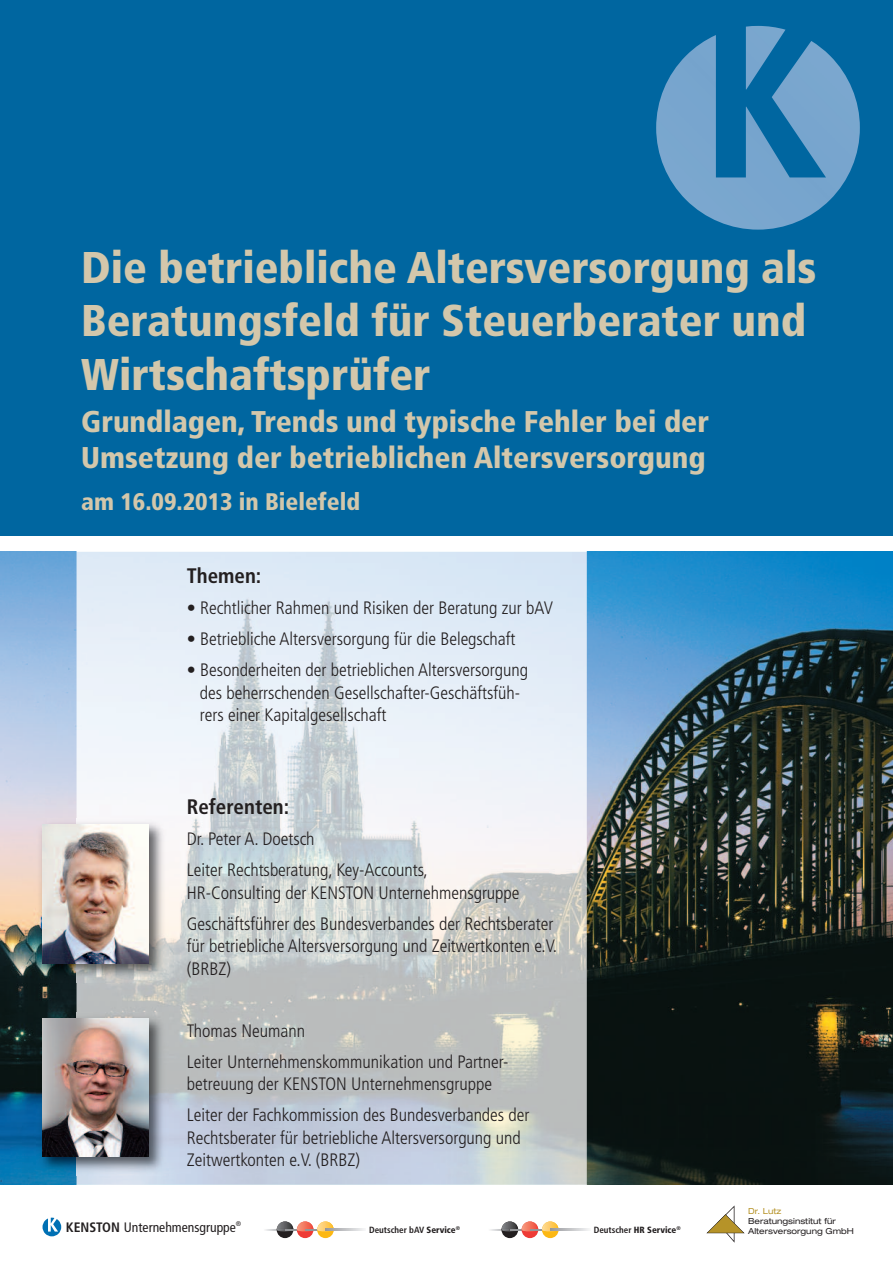
<style>
.page{position:relative;width:893px;height:1263px;background:#fff}
.page>*{position:absolute;margin:0;border:0;box-sizing:border-box;transform-origin:0 0}
.t1{font:900 condensed 44.4px/53.2px "Frutiger";color:#d3c7ab}
.t2{font:900 condensed 30px/36px "Frutiger";color:#d3c7ab}
.t3{font:900 condensed 24px "Frutiger";color:#d3c7ab}
.t4{font:700 condensed 21px "Frutiger";color:#231f20}
.t5{font:300 condensed 18px/22.5px "Frutiger";color:#231f20}
.t6{font:condensed 13.65px "Frutiger";color:#231f20}
.t7{font:700 condensed 9px "Frutiger";color:#231f20}
.t8{font:expanded 8.25px/9.9px "Helvetica Neue";color:#231f20}
.t9{font:expanded 8.25px "Helvetica Neue";color:#b69328}
.s1{font-weight:700}
.s2{font-weight:900}
</style>
<div class="page">
<div style="left:0;top:0;width:893px;height:536px;background:#0066a0"></div>
<img style="left:0;top:552px;width:893px;height:632px">
<img style="left:746px;top:26px;width:39px;height:9px">
<img style="left:656px;top:35px;width:204px;height:195px">
<svg style="left:43px;top:1218px;width:18px;height:18px"></svg>
<svg style="left:277px;top:1221px;width:16px;height:17px"></svg>
<img style="left:277px;top:1221px;width:16px;height:8px">
<svg style="left:297px;top:1221px;width:16px;height:17px"></svg>
<img style="left:297px;top:1221px;width:16px;height:8px">
<svg style="left:265px;top:1229px;width:52px;height:2px"></svg>
<svg style="left:317px;top:1221px;width:17px;height:17px"></svg>
<img style="left:317px;top:1221px;width:17px;height:10px">
<svg style="left:326px;top:1229px;width:38px;height:2px"></svg>
<svg style="left:501px;top:1221px;width:17px;height:17px"></svg>
<img style="left:502px;top:1221px;width:16px;height:8px">
<svg style="left:522px;top:1221px;width:16px;height:17px"></svg>
<img style="left:522px;top:1221px;width:16px;height:8px">
<svg style="left:490px;top:1229px;width:52px;height:2px"></svg>
<svg style="left:542px;top:1221px;width:17px;height:17px"></svg>
<img style="left:542px;top:1221px;width:17px;height:10px">
<svg style="left:551px;top:1229px;width:38px;height:2px"></svg>
<img style="left:77px;top:552px;width:510px;height:632px">
<img style="left:36px;top:818px;width:132px;height:164px">
<img style="left:43px;top:825px;width:106px;height:138px">
<img style="left:36px;top:1012px;width:132px;height:164px">
<img style="left:43px;top:1019px;width:106px;height:138px">
<svg style="left:706px;top:1205px;width:39px;height:38px"></svg>
<h1 class="t1" style="left:81px;top:244px;width:736px">Die betriebliche Altersversorgung als<br>Beratungsfeld für Steuerberater und<br>Wirtschaftsprüfer</h1>
<h2 class="t2" style="left:81px;top:406px;width:629px">Grundlagen, Trends und typische Fehler bei der<br>Umsetzung der betrieblichen Altersversorgung</h2>
<h3 class="t3" style="left:81px;top:492px;width:280px">am 16.09.2013 in Bielefeld</h3>
<p class="t4" style="left:187px;top:567px;width:76px">Themen:</p>
<p class="t5" style="left:187px;top:598px;width:368px">• Rechtlicher Rahmen und Risiken der Beratung zur bAV</p>
<p class="t5" style="left:187px;top:629px;width:330px">• Betriebliche Altersversorgung für die Belegschaft</p>
<p class="t5" style="left:200px;top:660px;width:330px;text-indent:-13px">• Besonderheiten der betrieblichen Altersversorgung des beherrschenden Gesellschafter-Geschäftsfüh&shy;rers einer Kapitalgesellschaft</p>
<p class="t4" style="left:187px;top:798px;width:104px">Referenten:</p>
<p class="t5" style="left:187px;top:825px;width:242px;line-height:31px">Dr. Peter A. Doetsch<br>Leiter Rechtsberatung, Key-Accounts,</p>
<p class="t5" style="left:187px;top:878px;width:368px;line-height:31px">HR-Consulting der KENSTON Unternehmensgruppe<br>Geschäftsführer des Bundesverbandes der Rechtsberater</p>
<p class="t5" style="left:187px;top:936px;width:372px">für betriebliche Altersversorgung und Zeitwertkonten e.V. (BRBZ)</p>
<p class="t5" style="left:187px;top:1016px;width:323px;line-height:31px">Thomas Neumann<br>Leiter Unternehmenskommunikation und Partner-</p>
<p class="t5" style="left:187px;top:1070px;width:344px;line-height:31px">betreuung der KENSTON Unternehmensgruppe<br>Leiter der Fachkommission des Bundesverbandes der</p>
<p class="t5" style="left:187px;top:1128px;width:336px">Rechtsberater für betriebliche Altersversorgung und<br>Zeitwertkonten e.V. (BRBZ)</p>
<p class="t6" style="left:66px;top:1222px;width:177px"><span class="s1">KENSTON</span> Unternehmensgruppe<sup>®</sup></p>
<p class="t7" style="left:369px;top:1226px;width:92px">Deutscher bAV <span class="s2">Service</span><sup>®</sup></p>
<p class="t7" style="left:594px;top:1226px;width:88px">Deutscher <span class="s2">HR Service</span><sup>®</sup></p>
<p class="t9" style="left:748px;top:1208px;width:35px">Dr. Lutz</p>
<p class="t8" style="left:748px;top:1217px;width:107px">Beratungsinstitut für<br>Altersversorgung GmbH</p>
</div>
